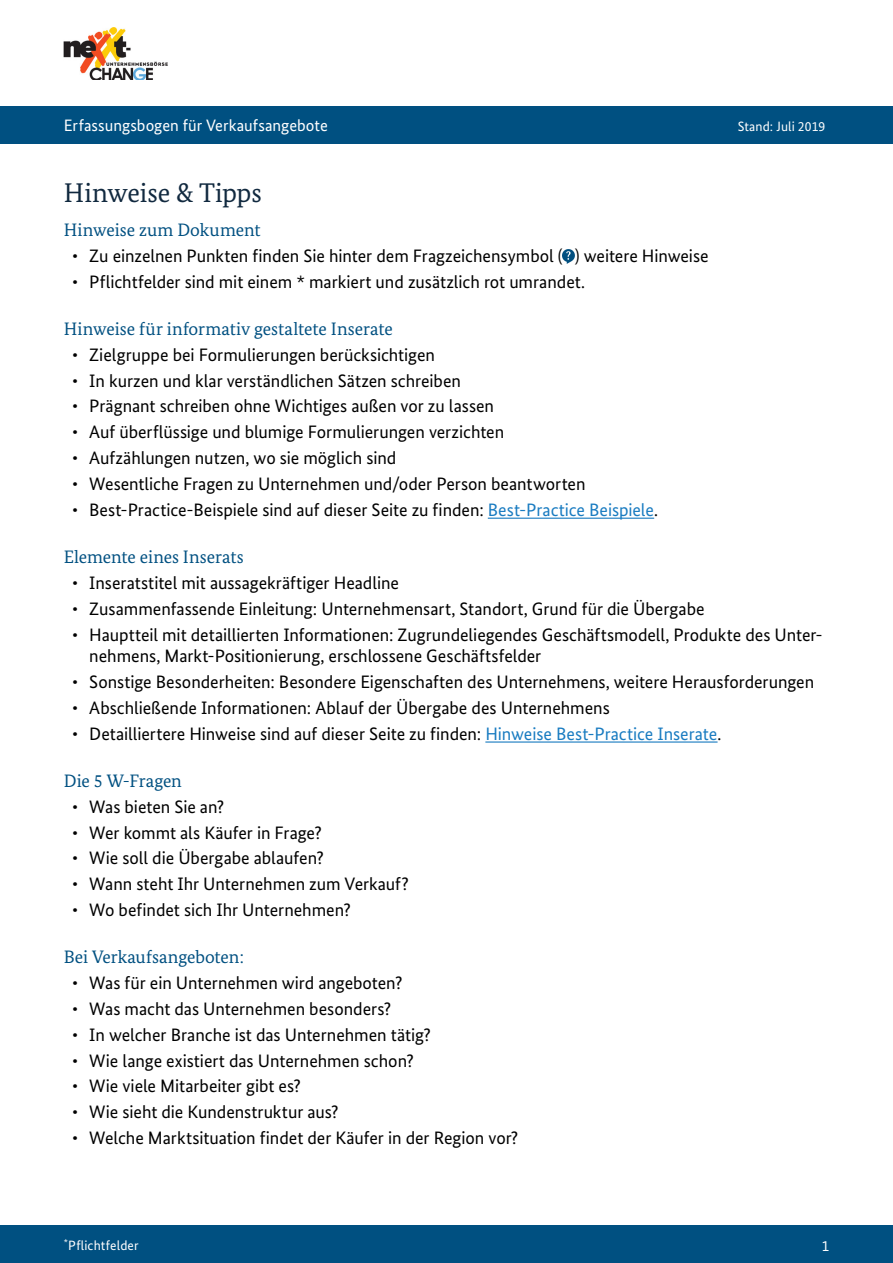
<style>
.page{position:relative;width:893px;height:1263px;background:#fff}
.page>*{position:absolute;margin:0;border:0;box-sizing:border-box;transform-origin:0 0}
.t1{font:27px "Bundes Serif";letter-spacing:-.005em;color:#11293f}
.t2{font:18px/21.6px "Bundes Sans";letter-spacing:-.005em;color:#000}
.t3{font:18px "Bundes Serif";letter-spacing:-.005em;color:#005081}
.t4{font:16.5px "Bundes Sans";color:#fff}
.t5{font:15px "Bundes Sans";color:#fff}
.t6{font:13.5px "Bundes Sans";letter-spacing:.01em;color:#fff}
.s1{color:#1a7cc1}
</style>
<div class="page">
<div style="left:0;top:106px;width:893px;height:38px;background:#005081"></div>
<div style="left:0;top:1225px;width:893px;height:38px;background:#005081"></div>
<img style="left:64px;top:27px;width:104px;height:53px">
<hr style="left:488px;top:518px;width:166px;height:1px;background:#1a7cc1">
<hr style="left:485px;top:741px;width:232px;height:2px;background:#1a7cc1">
<img style="left:563px;top:249px;width:12px;height:14px">
<p class="t4" style="left:64px;top:116px;width:266px">Erfassungsbogen für Verkaufsangebote</p>
<p class="t6" style="left:738px;top:118px;width:89px">Stand: Juli 2019</p>
<h1 class="t1" style="left:64px;top:176px;width:200px">Hinweise &amp; Tipps</h1>
<p class="t3" style="left:64px;top:219px;width:198px">Hinweise zum Dokument</p>
<p class="t2" style="left:72px;top:245px;width:638px">• Zu einzelnen Punkten finden Sie hinter dem Fragzeichensymbol ( ) weitere Hinweise</p>
<p class="t2" style="left:72px;top:271px;width:514px">• Pflichtfelder sind mit einem * markiert und zusätzlich rot umrandet.</p>
<p class="t3" style="left:64px;top:318px;width:330px">Hinweise für informativ gestaltete Inserate</p>
<p class="t2" style="left:72px;top:344px;width:364px">• Zielgruppe bei Formulierungen berücksichtigen</p>
<p class="t2" style="left:72px;top:369px;width:390px">• In kurzen und klar verständlichen Sätzen schreiben</p>
<p class="t2" style="left:72px;top:395px;width:423px">• Prägnant schreiben ohne Wichtiges außen vor zu lassen</p>
<p class="t2" style="left:72px;top:421px;width:433px">• Auf überflüssige und blumige Formulierungen verzichten</p>
<p class="t2" style="left:72px;top:447px;width:326px">• Aufzählungen nutzen, wo sie möglich sind</p>
<p class="t2" style="left:72px;top:473px;width:515px">• Wesentliche Fragen zu Unternehmen und/oder Person beantworten</p>
<p class="t2" style="left:72px;top:499px;width:587px">• Best-Practice-Beispiele sind auf dieser Seite zu finden: <span class="s1">Best-Practice Beispiele</span>.</p>
<p class="t3" style="left:64px;top:546px;width:181px">Elemente eines Inserats</p>
<p class="t2" style="left:72px;top:572px;width:328px">• Inseratstitel mit aussagekräftiger Headline</p>
<p class="t2" style="left:72px;top:597px;width:634px">• Zusammenfassende Einleitung: Unternehmensart, Standort, Grund für die Übergabe</p>
<p class="t2" style="left:89px;top:623px;width:735px;text-indent:-17px">• Hauptteil mit detaillierten Informationen: Zugrundeliegendes Geschäftsmodell, Produkte des Unter&shy;nehmens, Markt-Positionierung, erschlossene Geschäftsfelder</p>
<p class="t2" style="left:72px;top:671px;width:743px">• Sonstige Besonderheiten: Besondere Eigenschaften des Unternehmens, weitere Herausforderungen</p>
<p class="t2" style="left:72px;top:697px;width:539px">• Abschließende Informationen: Ablauf der Übergabe des Unternehmens</p>
<p class="t2" style="left:72px;top:722px;width:651px">• Detailliertere Hinweise sind auf dieser Seite zu finden: <span class="s1">Hinweise Best-Practice Inserate</span>.</p>
<p class="t3" style="left:64px;top:770px;width:120px">Die 5 W-Fragen</p>
<p class="t2" style="left:72px;top:795px;width:154px">• Was bieten Sie an?</p>
<p class="t2" style="left:72px;top:821px;width:251px">• Wer kommt als Käufer in Frage?</p>
<p class="t2" style="left:72px;top:847px;width:253px">• Wie soll die Übergabe ablaufen?</p>
<p class="t2" style="left:72px;top:873px;width:338px">• Wann steht Ihr Unternehmen zum Verkauf?</p>
<p class="t2" style="left:72px;top:899px;width:280px">• Wo befindet sich Ihr Unternehmen?</p>
<p class="t3" style="left:64px;top:946px;width:182px">Bei Verkaufsangeboten:</p>
<p class="t2" style="left:72px;top:972px;width:332px">• Was für ein Unternehmen wird angeboten?</p>
<p class="t2" style="left:72px;top:998px;width:320px">• Was macht das Unternehmen besonders?</p>
<p class="t2" style="left:72px;top:1023px;width:360px">• In welcher Branche ist das Unternehmen tätig?</p>
<p class="t2" style="left:72px;top:1049px;width:343px">• Wie lange existiert das Unternehmen schon?</p>
<p class="t2" style="left:72px;top:1075px;width:230px">• Wie viele Mitarbeiter gibt es?</p>
<p class="t2" style="left:72px;top:1101px;width:268px">• Wie sieht die Kundenstruktur aus?</p>
<p class="t2" style="left:72px;top:1127px;width:447px">• Welche Marktsituation findet der Käufer in der Region vor?</p>
<p class="t6" style="left:64px;top:1237px;width:76px"><sup>*</sup>Pflichtfelder</p>
<p class="t5" style="left:822px;top:1236px;width:9px">1</p>
</div>
